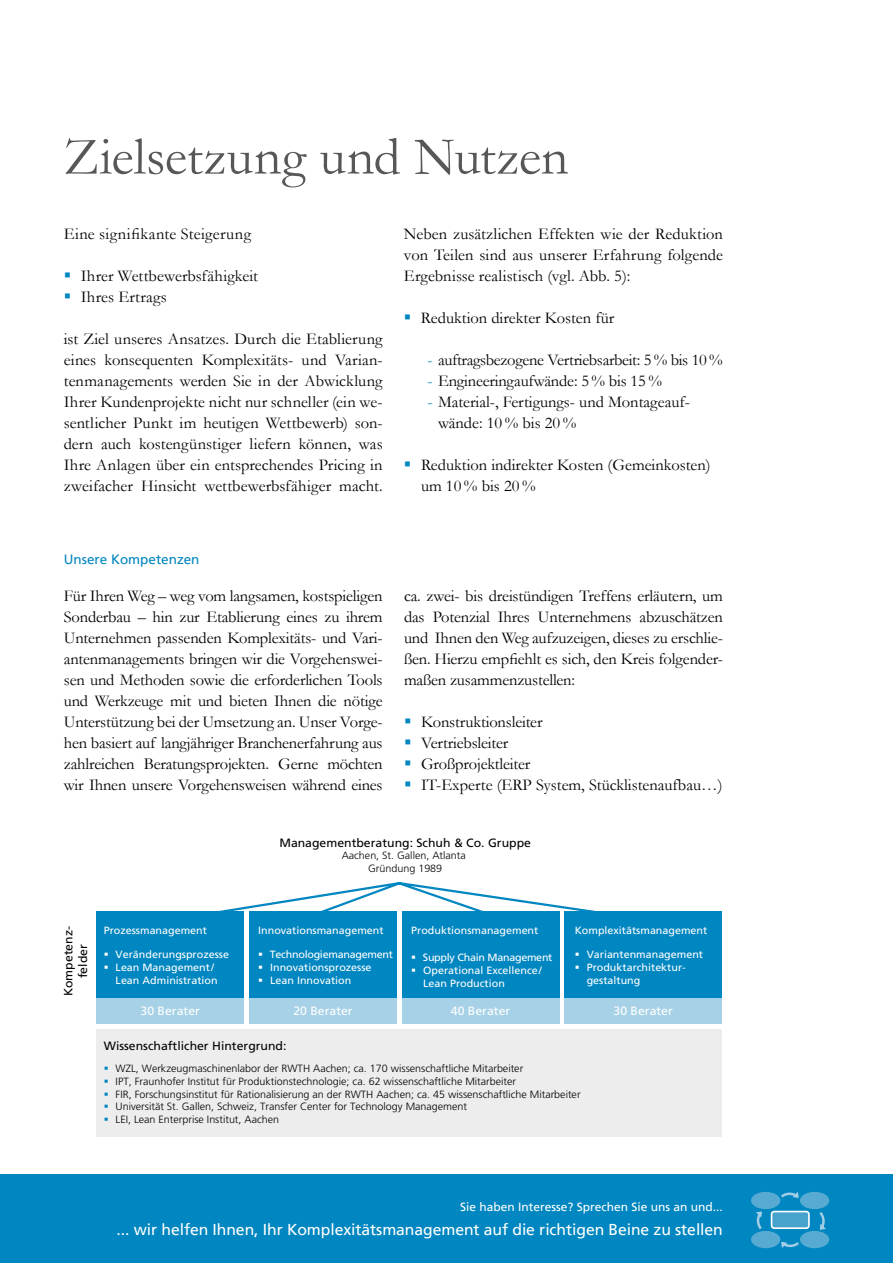
<style>
.page{position:relative;width:893px;height:1263px;background:#fff}
.page>*{position:absolute;margin:0;border:0;box-sizing:border-box;transform-origin:0 0}
.t1{font:54px "Garamond";letter-spacing:-.005em;color:#575756}
.t2{font:16.5px/21px "Garamond";color:#000}
.t3{font:16.5px "Garamond";letter-spacing:-.02em;color:#000}
.t4{font:16.5px "Garamond";letter-spacing:.025em;color:#000}
.t5{font:15.75px "Frutiger LT";letter-spacing:-.005em;color:#fff}
.t6{font:13.5px "Frutiger LT";color:#0086c0}
.t7{font:12px/14.4px "Frutiger LT";color:#000;text-align:center}
.t8{font:12px "Frutiger LT";color:#fff}
.t9{font:300 10.5px/12.6px "Frutiger LT";color:#000;text-align:center}
.t10{font:10.5px/12.6px "Frutiger LT";color:#fff}
.s1{color:#0086c0}
</style>
<div class="page">
<div style="left:0;top:1175px;width:893px;height:88px;background:#0086c0"></div>
<div style="left:771px;top:1211px;width:38px;height:17px;background:#48a3cc;border-radius:3px"></div>
<div style="left:771px;top:1211px;width:39px;height:18px;border:2px solid #fff;border-radius:3px"></div>
<div style="left:751px;top:1192px;width:29px;height:17px;background:#57abd3;border-radius:50%"></div>
<div style="left:800px;top:1192px;width:29px;height:17px;background:#57abd3;border-radius:50%"></div>
<div style="left:751px;top:1231px;width:29px;height:17px;background:#57abd3;border-radius:50%"></div>
<div style="left:800px;top:1231px;width:29px;height:17px;background:#57abd3;border-radius:50%"></div>
<svg style="left:778px;top:1192px;width:23px;height:8px"></svg>
<svg style="left:779px;top:1239px;width:23px;height:9px"></svg>
<svg style="left:818px;top:1212px;width:8px;height:20px"></svg>
<svg style="left:756px;top:1211px;width:6px;height:21px"></svg>
<svg style="left:219px;top:882px;width:377px;height:40px"></svg>
<div style="left:96px;top:1029px;width:626px;height:107px;background:#ededed"></div>
<div style="left:96px;top:911px;width:148px;height:87px;background:#0086c0"></div>
<div style="left:249px;top:911px;width:148px;height:87px;background:#0086c0"></div>
<div style="left:565px;top:911px;width:157px;height:87px;background:#0086c0"></div>
<div style="left:402px;top:911px;width:157px;height:87px;background:#0086c0"></div>
<div style="left:565px;top:998px;width:157px;height:26px;background:#a6d1e6"></div>
<div style="left:402px;top:998px;width:157px;height:26px;background:#a6d1e6"></div>
<div style="left:249px;top:998px;width:148px;height:26px;background:#a6d1e6"></div>
<div style="left:96px;top:998px;width:148px;height:26px;background:#a6d1e6"></div>
<h1 class="t1" style="left:64px;top:120px;width:506px">Zielsetzung und Nutzen</h1>
<p class="t4" style="left:64px;top:223px;width:189px">Eine signifikante Steigerung</p>
<p class="t2" style="left:81px;top:265px;width:179px">Ihrer Wettbewerbsfähigkeit<br>Ihres Ertrags</p>
<p class="t2" style="left:64px;top:328px;width:320px;text-align:justify">ist Ziel unseres Ansatzes. Durch die Etablierung eines konsequenten Komplexitäts- und Varian&shy;tenmanagements werden Sie in der Abwicklung Ihrer Kundenprojekte nicht nur schneller (ein we&shy;sentlicher Punkt im heutigen Wettbewerb) son&shy;dern auch kostengünstiger liefern können, was Ihre Anlagen über ein entsprechendes Pricing in zweifacher Hinsicht wettbewerbsfähiger macht.</p>
<p class="t2" style="left:404px;top:223px;width:320px;text-align:justify">Neben zusätzlichen Effekten wie der Reduktion von Teilen sind aus unserer Erfahrung folgende Ergebnisse realistisch (vgl. Abb. 5):</p>
<p class="t2" style="left:421px;top:307px;width:195px">Reduktion direkter Kosten für</p>
<p class="t3" style="left:427px;top:349px;width:297px"><span class="s1">-</span> auftragsbezogene Vertriebsarbeit: 5% bis 10%</p>
<p class="t2" style="left:427px;top:370px;width:236px"><span class="s1">-</span> Engineeringaufwände: 5 % bis 15 %</p>
<p class="t2" style="left:438px;top:391px;width:253px;text-indent:-11px"><span class="s1">-</span> Material-, Fertigungs- und Montageauf&shy;wände: 10 % bis 20 %</p>
<p class="t2" style="left:421px;top:454px;width:291px">Reduktion indirekter Kosten (Gemeinkosten) um 10 % bis 20 %</p>
<p class="t6" style="left:64px;top:551px;width:137px">Unsere Kompetenzen</p>
<p class="t2" style="left:64px;top:585px;width:320px;text-align:justify">Für Ihren Weg – weg vom langsamen, kostspieligen Sonderbau – hin zur Etablierung eines zu ihrem Unternehmen passenden Komplexitäts- und Vari&shy;antenmanagements bringen wir die Vorgehenswei&shy;sen und Methoden sowie die erforderlichen Tools und Werkzeuge mit und bieten Ihnen die nötige Unterstützung bei der Umsetzung an. Unser Vorge&shy;hen basiert auf langjähriger Branchenerfahrung aus zahlreichen Beratungsprojekten. Gerne möchten wir Ihnen unsere Vorgehensweisen während eines</p>
<p class="t2" style="left:404px;top:585px;width:320px;text-align:justify">ca. zwei- bis dreistündigen Treffens erläutern, um das Potenzial Ihres Unternehmens abzuschätzen und Ihnen den Weg aufzuzeigen, dieses zu erschlie&shy;ßen. Hierzu empfiehlt es sich, den Kreis folgender&shy;maßen zusammenzustellen:</p>
<p class="t2" style="left:421px;top:711px;width:303px">Konstruktionsleiter<br>Vertriebsleiter<br>Großprojektleiter<br>IT-Experte (ERP System, Stücklistenaufbau…)</p>
<p class="t7" style="left:279px;top:835px;width:253px">Managementberatung: Schuh &amp; Co. Gruppe</p>
<p class="t9" style="left:342px;top:849px;width:126px">Aachen, St. Gallen, Atlanta<br>Gründung 1989</p>
<p class="t7" style="left:61px;top:996px;width:72px;rotate:-90deg">Kompetenz&shy;felder</p>
<p class="t10" style="left:104px;top:924px;width:105px">Prozessmanagement</p>
<p class="t10" style="left:258px;top:924px;width:127px">Innovationsmanagement</p>
<p class="t10" style="left:411px;top:924px;width:129px">Produktionsmanagement</p>
<p class="t10" style="left:575px;top:924px;width:134px">Komplexitätsmanagement</p>
<p class="t10" style="left:116px;top:948px;width:115px">Veränderungsprozesse<br>Lean Management/<br>Lean Administration</p>
<p class="t8" style="left:141px;top:1004px;width:61px">30 Berater</p>
<p class="t8" style="left:293px;top:1004px;width:61px">20 Berater</p>
<p class="t8" style="left:451px;top:1004px;width:61px">40 Berater</p>
<p class="t8" style="left:613px;top:1004px;width:61px">30 Berater</p>
<p class="t10" style="left:270px;top:948px;width:124px">Technologiemanagement<br>Innovationsprozesse<br>Lean Innovation</p>
<p class="t10" style="left:587px;top:948px;width:118px">Variantenmanagement<br>Produktarchitektur&shy;gestaltung</p>
<p class="t10" style="left:423px;top:951px;width:131px">Supply Chain Management<br>Operational Excellence/<br>Lean Production</p>
<p class="t7" style="left:104px;top:1039px;width:184px">Wissenschaftlicher Hintergrund:</p>
<p class="t9" style="left:116px;top:1062px;width:466px;text-align:left">WZL, Werkzeugmaschinenlabor der RWTH Aachen; ca. 170 wissenschaftliche Mitarbeiter<br>IPT, Fraunhofer Institut für Produktionstechnologie; ca. 62 wissenschaftliche Mitarbeiter<br>FIR, Forschungsinstitut für Rationalisierung an der RWTH Aachen; ca. 45 wissenschaftliche Mitarbeiter Universität St. Gallen, Schweiz, Transfer Center for Technology Management<br>LEI, Lean Enterprise Institut, Aachen</p>
<p class="t8" style="left:460px;top:1200px;width:264px">Sie haben Interesse? Sprechen Sie uns an und...</p>
<p class="t5" style="left:117px;top:1220px;width:608px">... wir helfen Ihnen, Ihr Komplexitätsmanagement auf die richtigen Beine zu stellen</p>
</div>
